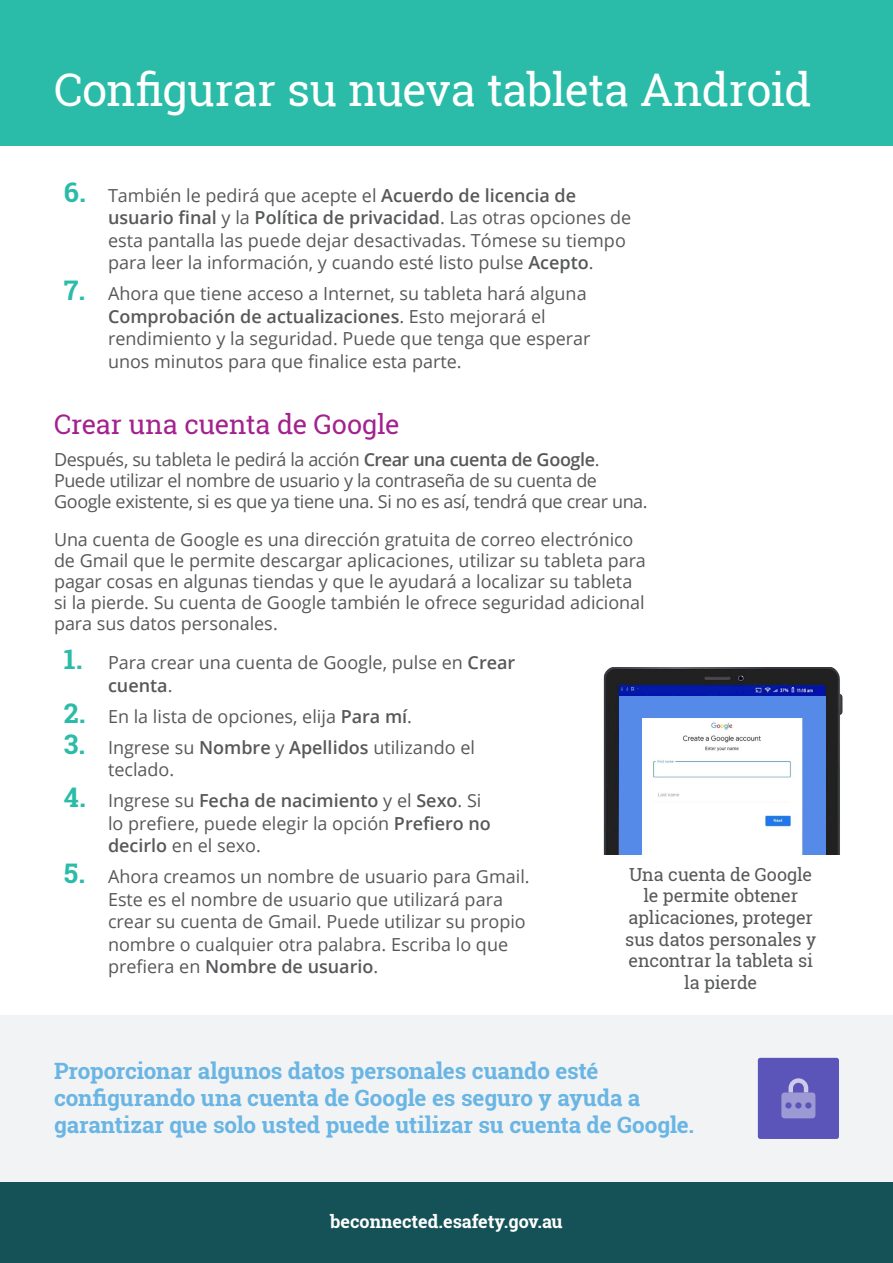
<style>
.page{position:relative;width:893px;height:1263px;background:#fff}
.page>*{position:absolute;margin:0;border:0;box-sizing:border-box;transform-origin:0 0}
.t1{font:45px "Roboto Slab";letter-spacing:-.015em;color:#fff}
.t2{font:27px "Roboto Slab";letter-spacing:-.01em;color:#a3228e}
.t3{font:700 22.5px/27px "Roboto Slab";letter-spacing:-.005em;color:#69b5e4}
.t4{font:18px/22.5px "Open Sans";color:#57585a}
.t5{font:18px/21px "Open Sans";letter-spacing:-.025em;color:#57585a}
.t6{font:18px/21.6px "Roboto Slab";letter-spacing:-.01em;color:#57585a;text-align:center}
.t7{font:700 18px "Roboto Slab";color:#fff}
.s1{font-family:"Roboto Slab";font-weight:700;font-size:27px;color:#2abca8}
.s2{font-weight:600}
</style>
<div class="page">
<div style="left:0;top:1181px;width:893px;height:82px;background:#155257"></div>
<div style="left:0;top:0;width:893px;height:145px;background:#2abca8"></div>
<div style="left:0;top:1015px;width:893px;height:166px;background:#f2f3f4"></div>
<div style="left:758px;top:1058px;width:81px;height:81px;background:#5c55b9;border-radius:2px"></div>
<svg style="left:788px;top:1078px;width:20px;height:14px"></svg>
<div style="left:781px;top:1092px;width:34px;height:26px;background:#9c99d4;border-radius:3px"></div>
<svg style="left:795px;top:1102px;width:16px;height:6px"></svg>
<div style="left:785px;top:1102px;width:7px;height:6px;background:#5c55b9;border-radius:50%"></div>
<img style="left:603px;top:667px;width:240px;height:187px">
<div style="left:619px;top:696px;width:206px;height:158px;background:#558ae8"></div>
<img style="left:642px;top:718px;width:160px;height:136px">
<h1 class="t1" style="left:54px;top:59px;width:759px">Configurar su nueva tableta Android</h1>
<p class="t4" style="left:108px;top:183px;width:525px;text-indent:-44px"><span class="s1">6.</span> También le pedirá que acepte el <span class="s2">Acuerdo de licencia de usuario final</span> y la <span class="s2">Política de privacidad</span>. Las otras opciones de esta pantalla las puede dejar desactivadas. Tómese su tiempo para leer la información, y cuando esté listo pulse <span class="s2">Acepto</span>.</p>
<p class="t4" style="left:108px;top:282px;width:484px;text-indent:-44px"><span class="s1">7.</span> Ahora que tiene acceso a Internet, su tableta hará alguna <span class="s2">Comprobación de actualizaciones</span>. Esto mejorará el rendimiento y la seguridad. Puede que tenga que esperar unos minutos para que finalice esta parte.</p>
<h2 class="t2" style="left:54px;top:406px;width:347px">Crear una cuenta de Google</h2>
<p class="t5" style="left:54px;top:449px;width:595px">Después, su tableta le pedirá la acción <span class="s2">Crear una cuenta de Google</span>.<br>Puede utilizar el nombre de usuario y la contraseña de su cuenta de<br>Google existente, si es que ya tiene una. Si no es así, tendrá que crear una.</p>
<p class="t4" style="left:54px;top:529px;width:593px;line-height:21px">Una cuenta de Google es una dirección gratuita de correo electrónico de Gmail que le permite descargar aplicaciones, utilizar su tableta para pagar cosas en algunas tiendas y que le ayudará a localizar su tableta si la pierde. Su cuenta de Google también le ofrece seguridad adicional para sus datos personales.</p>
<p class="t4" style="left:108px;top:651px;width:409px;text-indent:-44px"><span class="s1">1.</span> Para crear una cuenta de Google, pulse en <span class="s2">Crear cuenta</span>.</p>
<p class="t4" style="left:64px;top:705px;width:350px"><span class="s1">2.</span> En la lista de opciones, elija <span class="s2">Para mí</span>.</p>
<p class="t4" style="left:108px;top:736px;width:369px;text-indent:-44px"><span class="s1">3.</span> Ingrese su <span class="s2">Nombre</span> y <span class="s2">Apellidos</span> utilizando el teclado.</p>
<p class="t4" style="left:108px;top:789px;width:384px;text-indent:-44px"><span class="s1">4.</span> Ingrese su <span class="s2">Fecha de nacimiento</span> y el <span class="s2">Sexo</span>. Si lo prefiere, puede elegir la opción <span class="s2">Prefiero no decirlo</span> en el sexo.</p>
<p class="t4" style="left:108px;top:865px;width:423px;text-indent:-44px"><span class="s1">5.</span> Ahora creamos un nombre de usuario para Gmail.<br>Este es el nombre de usuario que utilizará para crear su cuenta de Gmail. Puede utilizar su propio nombre o cualquier otra palabra. Escriba lo que prefiera en <span class="s2">Nombre de usuario</span>.</p>
<p class="t6" style="left:625px;top:863px;width:192px">Una cuenta de Google le permite obtener aplicaciones, proteger sus datos personales y encontrar la tableta si la pierde</p>
<p class="t3" style="left:54px;top:1057px;width:642px">Proporcionar algunos datos personales cuando esté configurando una cuenta de Google es seguro y ayuda a garantizar que solo usted puede utilizar su cuenta de Google.</p>
<p class="t7" style="left:330px;top:1209px;width:234px">beconnected.esafety.gov.au</p>
</div>
